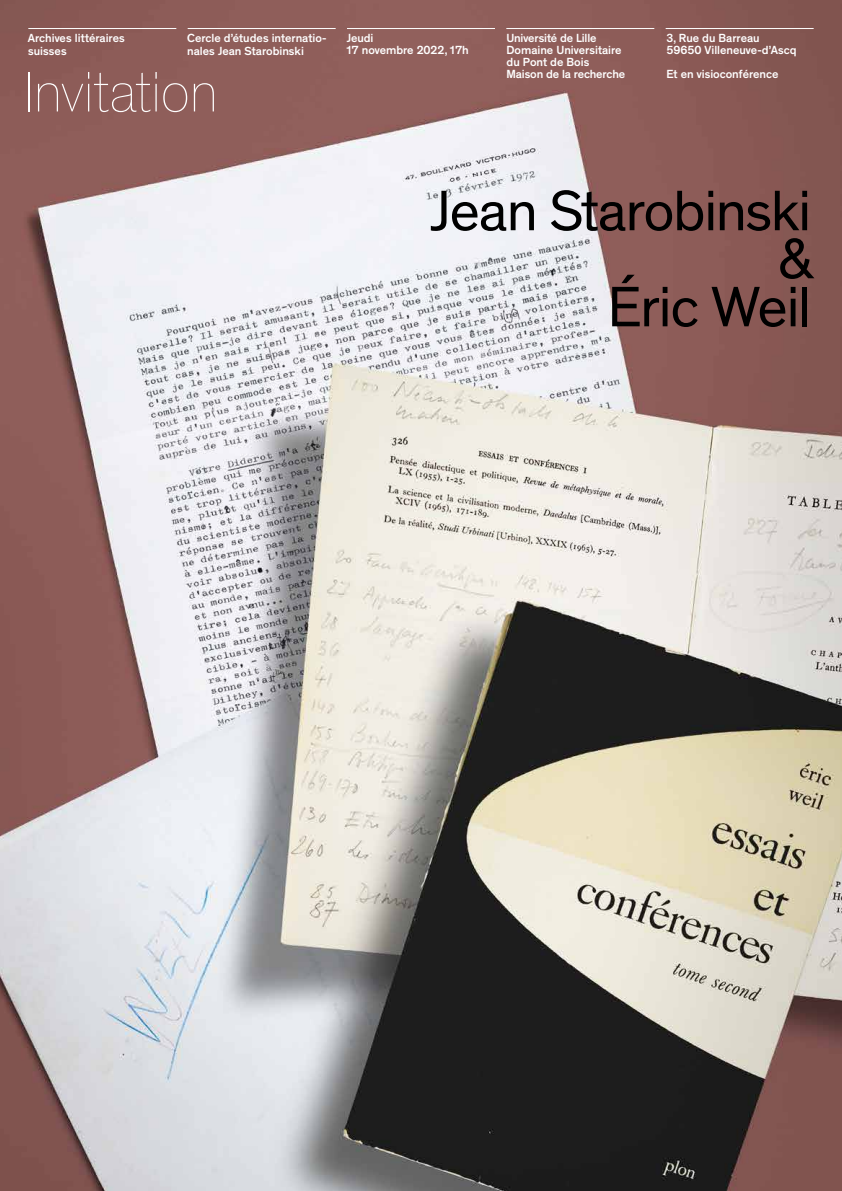
<style>
.page{position:relative;width:842px;height:1191px;background:#fff}
.page>*{position:absolute;margin:0;border:0;box-sizing:border-box;transform-origin:0 0}
.t1{font:58px/48px "Theinhardt";letter-spacing:-.025em;color:#000;text-align:right}
.t2{font:200 58px "Theinhardt";letter-spacing:-.025em;color:#fff}
.t3{font:500 12px/12px "Theinhardt";color:#fff}
</style>
<div class="page">
<img style="left:0;top:0;width:842px;height:1191px">
<hr style="left:28px;top:28px;width:148px;height:1px;background:#fff">
<hr style="left:188px;top:28px;width:148px;height:1px;background:#fff">
<hr style="left:347px;top:28px;width:148px;height:1px;background:#fff">
<hr style="left:506px;top:28px;width:148px;height:1px;background:#fff">
<hr style="left:666px;top:28px;width:148px;height:1px;background:#fff">
<p class="t3" style="left:28px;top:32px;width:99px;line-height:13px">Archives littéraires suisses</p>
<p class="t3" style="left:345px;top:32px;width:125px">Jeudi<br>17 novembre 2022,17h</p>
<p class="t3" style="left:506px;top:32px;width:120px">Université de Lille<br>Domaine Universitaire du Pont de Bois<br>Maison de la recherche</p>
<p class="t3" style="left:666px;top:32px;width:132px">3, Rue du Barreau<br>59650 Villeneuve-d’Ascq</p>
<p class="t3" style="left:187px;top:32px;width:141px;line-height:13px">Cercle d’études internatio&shy;nales Jean Starobinski</p>
<p class="t3" style="left:666px;top:68px;width:113px">Et en visioconférence</p>
<h1 class="t2" style="left:23px;top:58px;width:197px">Invitation</h1>
<h1 class="t1" style="left:429px;top:188px;width:386px">Jean Starobinski &amp;<br>Éric Weil</h1>
</div>
